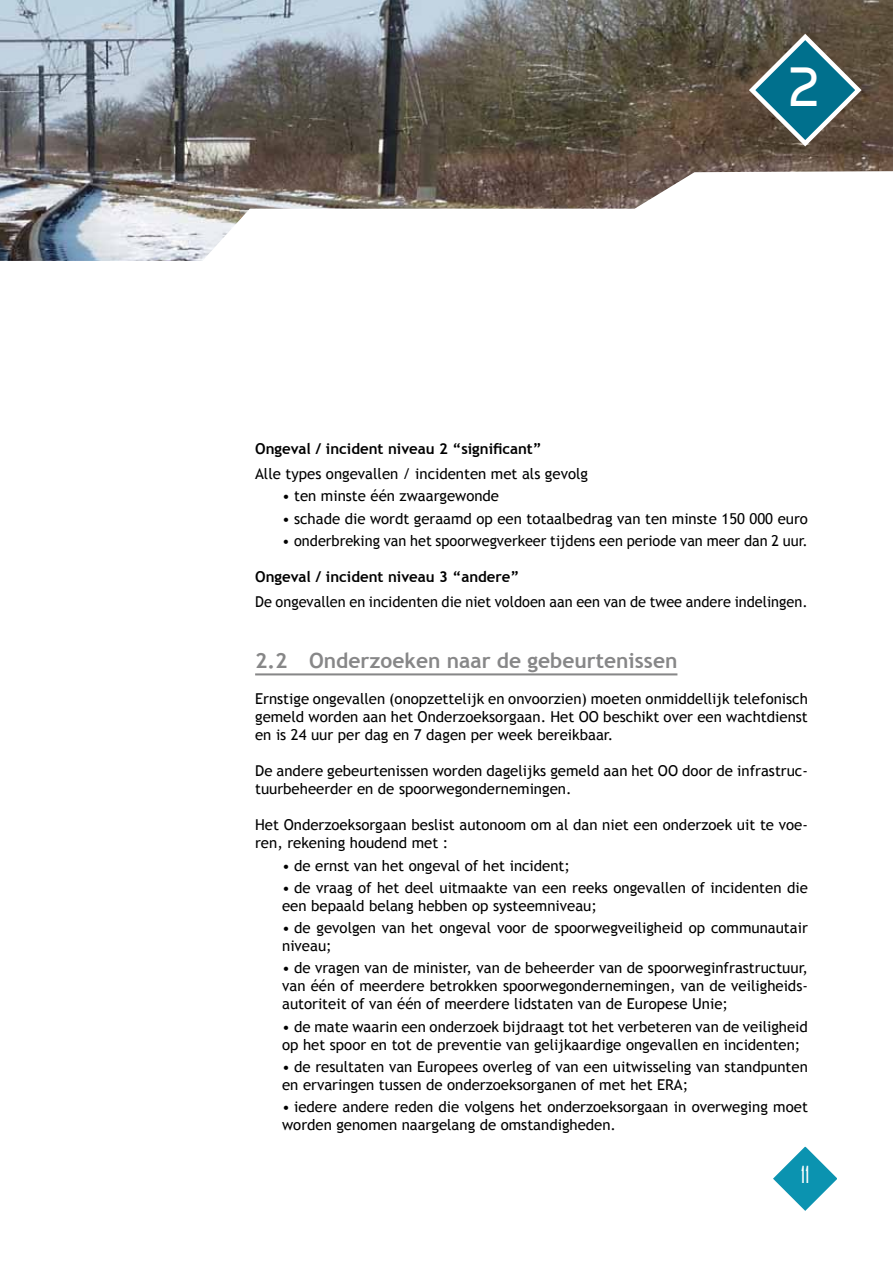
<style>
.page{position:relative;width:893px;height:1263px;background:#fff}
.page>*{position:absolute;margin:0;border:0;box-sizing:border-box;transform-origin:0 0}
.t1{font:45px "BDP Birgula";color:#fff}
.t2{font:22.5px "Agency FB";color:#fff}
.t3{font:700 21px "Trebuchet MS";color:#878788}
.t4{font:15px/18px "Trebuchet MS";color:#000}
.t5{font:700 15px "Trebuchet MS";color:#000}
</style>
<div class="page">
<svg style="left:773px;top:1146px;width:64px;height:65px"></svg>
<img style="left:0;top:0;width:893px;height:261px">
<svg style="left:746px;top:31px;width:119px;height:119px;background:#49696a"></svg>
<hr style="left:255px;top:673px;width:422px;height:2px;background:#878788">
<h1 class="t1" style="left:790px;top:65px;width:29px">2</h1>
<p class="t5" style="left:255px;top:439px;width:288px">Ongeval / incident niveau 2 “significant”</p>
<p class="t4" style="left:255px;top:465px;width:334px">Alle types ongevallen / incidenten met als gevolg</p>
<p class="t4" style="left:282px;top:487px;width:219px">• ten minste één zwaargewonde</p>
<p class="t4" style="left:282px;top:510px;width:527px">• schade die wordt geraamd op een totaalbedrag van ten minste 150 000 euro</p>
<p class="t4" style="left:282px;top:532px;width:527px">• onderbreking van het spoorwegverkeer tijdens een periode van meer dan 2 uur.</p>
<p class="t5" style="left:255px;top:567px;width:266px">Ongeval / incident niveau 3 “andere”</p>
<p class="t4" style="left:255px;top:593px;width:554px">De ongevallen en incidenten die niet voldoen aan een van de twee andere indelingen.</p>
<h3 class="t3" style="left:255px;top:648px;width:424px">2.2 Onderzoeken naar de gebeurtenissen</h3>
<p class="t4" style="left:255px;top:690px;width:554px;text-align:justify">Ernstige ongevallen (onopzettelijk en onvoorzien) moeten onmiddellijk telefonisch gemeld worden aan het Onderzoeksorgaan. Het OO beschikt over een wachtdienst en is 24 uur per dag en 7 dagen per week bereikbaar.</p>
<p class="t4" style="left:255px;top:762px;width:554px">De andere gebeurtenissen worden dagelijks gemeld aan het OO door de infrastruc&shy;tuurbeheerder en de spoorwegondernemingen.</p>
<p class="t4" style="left:255px;top:816px;width:554px">Het Onderzoeksorgaan beslist autonoom om al dan niet een onderzoek uit te voe&shy;ren, rekening houdend met :</p>
<p class="t4" style="left:282px;top:856px;width:289px">• de ernst van het ongeval of het incident;</p>
<p class="t4" style="left:282px;top:879px;width:527px">• de vraag of het deel uitmaakte van een reeks ongevallen of incidenten die een bepaald belang hebben op systeemniveau;</p>
<p class="t4" style="left:282px;top:919px;width:527px">• de gevolgen van het ongeval voor de spoorwegveiligheid op communautair niveau;</p>
<p class="t4" style="left:282px;top:959px;width:527px;text-align:justify">• de vragen van de minister, van de beheerder van de spoorweginfrastructuur, van één of meerdere betrokken spoorwegondernemingen, van de veiligheids&shy;autoriteit of van één of meerdere lidstaten van de Europese Unie;</p>
<p class="t4" style="left:282px;top:1017px;width:527px">• de mate waarin een onderzoek bijdraagt tot het verbeteren van de veiligheid op het spoor en tot de preventie van gelijkaardige ongevallen en incidenten;</p>
<p class="t4" style="left:282px;top:1058px;width:527px">• de resultaten van Europees overleg of van een uitwisseling van standpunten en ervaringen tussen de onderzoeksorganen of met het ERA;</p>
<p class="t4" style="left:282px;top:1098px;width:527px">• iedere andere reden die volgens het onderzoeksorgaan in overweging moet worden genomen naargelang de omstandigheden.</p>
<h2 class="t2" style="left:801px;top:1161px;width:11px">11</h2>
</div>
